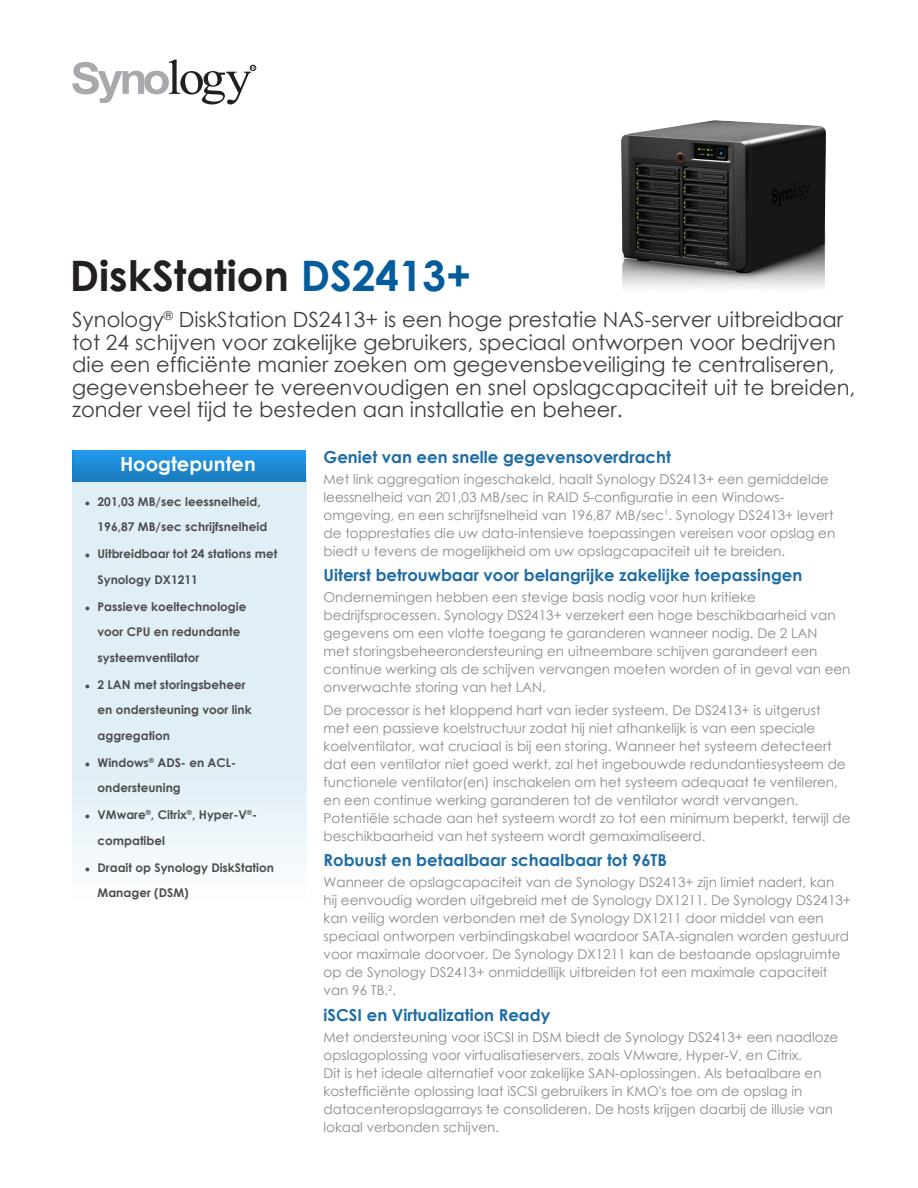
<style>
.page{position:relative;width:918px;height:1188px;background:#fff}
.page>*{position:absolute;margin:0;border:0;box-sizing:border-box;transform-origin:0 0}
.ChapterTitle{font:700 42px "Century Gothic";color:#231f20}
.ChapterTitleDesc{font:21px/22.5px "Century Gothic";color:#3e3e3f}
.ChapterTitleHighligh{font:700 19.5px "Century Gothic";color:#fff}
.BodyHeading{font:700 16.5px "Century Gothic";color:#1d6ca5}
.BodyContent{font:13.5px/18px "Century Gothic";color:#8a8a8d}
.ChapterTitleBullet{font:700 12px/25.5px "Century Gothic";color:#4e4d4e}
.s1{color:#045c9b}
.s2{font-family:"Arial";font-size:9px}
</style>
<div class="page">
<img style="left:621px;top:120px;width:206px;height:167px">
<svg style="left:72px;top:59px;width:184px;height:45px"></svg>
<img style="left:72px;top:481px;width:234px;height:380px">
<svg style="left:72px;top:450px;width:234px;height:31px;background:#1e8ad5"></svg>
<p class="ChapterTitle" style="left:70px;top:244px;width:403px">DiskStation <span class="s1">DS2413+</span></p>
<p class="ChapterTitleDesc" style="left:72px;top:308px;width:785px">Synology<sup>®</sup> DiskStation DS2413+ is een hoge prestatie NAS-server uitbreidbaar tot 24 schijven voor zakelijke gebruikers, speciaal ontworpen voor bedrijven die een efficiënte manier zoeken om gegevensbeveiliging te centraliseren, gegevensbeheer te vereenvoudigen en snel opslagcapaciteit uit te breiden, zonder veel tijd te besteden aan installatie en beheer.</p>
<p class="ChapterTitleHighligh" style="left:120px;top:449px;width:137px">Hoogtepunten</p>
<p class="ChapterTitleBullet" style="left:98px;top:488px;width:171px;text-indent:-13px"><span class="s2">●</span> 201,03 MB/sec leessnelheid,<br>196,87 MB/sec schrijfsnelheid</p>
<p class="ChapterTitleBullet" style="left:98px;top:540px;width:181px;text-indent:-13px"><span class="s2">●</span> Uitbreidbaar tot 24 stations met<br>Synology DX1211</p>
<p class="ChapterTitleBullet" style="left:98px;top:593px;width:150px;text-indent:-13px"><span class="s2">●</span> Passieve koeltechnologie voor CPU en redundante systeemventilator</p>
<p class="ChapterTitleBullet" style="left:98px;top:671px;width:156px;text-indent:-13px"><span class="s2">●</span> 2 LAN met storingsbeheer en ondersteuning voor link aggregation</p>
<p class="ChapterTitleBullet" style="left:98px;top:749px;width:140px;text-indent:-13px"><span class="s2">●</span> Windows<sup>®</sup> ADS- en ACL&shy;ondersteuning</p>
<p class="ChapterTitleBullet" style="left:98px;top:801px;width:161px;text-indent:-13px"><span class="s2">●</span> VMware<sup>®</sup>, Citrix<sup>®</sup>, Hyper-V<sup>®</sup>- compatibel</p>
<p class="ChapterTitleBullet" style="left:98px;top:854px;width:178px;text-indent:-13px"><span class="s2">●</span> Draait op Synology DiskStation<br>Manager (DSM)</p>
<p class="BodyHeading" style="left:324px;top:444px;width:349px">Geniet van een snelle gegevensoverdracht</p>
<p class="BodyContent" style="left:324px;top:469px;width:513px">Met link aggregation ingeschakeld, haalt Synology DS2413+ een gemiddelde leessnelheid van 201,03 MB/sec in RAID 5-configuratie in een Windows&shy;omgeving, en een schrijfsnelheid van 196,87 MB/sec<sup>1</sup>. Synology DS2413+ levert de topprestaties die uw data-intensieve toepassingen vereisen voor opslag en biedt u tevens de mogelijkheid om uw opslagcapaciteit uit te breiden.</p>
<p class="BodyHeading" style="left:324px;top:562px;width:480px">Uiterst betrouwbaar voor belangrijke zakelijke toepassingen</p>
<p class="BodyContent" style="left:324px;top:588px;width:528px">Ondernemingen hebben een stevige basis nodig voor hun kritieke bedrijfsprocessen. Synology DS2413+ verzekert een hoge beschikbaarheid van gegevens om een vlotte toegang te garanderen wanneer nodig. De 2 LAN<br>met storingsbeheerondersteuning en uitneembare schijven garandeert een continue werking als de schijven vervangen moeten worden of in geval van een onverwachte storing van het LAN.</p>
<p class="BodyContent" style="left:324px;top:700px;width:529px">De processor is het kloppend hart van ieder systeem. De DS2413+ is uitgerust<br>met een passieve koelstructuur zodat hij niet afhankelijk is van een speciale koelventilator, wat cruciaal is bij een storing. Wanneer het systeem detecteert dat een ventilator niet goed werkt, zal het ingebouwde redundantiesysteem de functionele ventilator(en) inschakelen om het systeem adequaat te ventileren, en een continue werking garanderen tot de ventilator wordt vervangen.<br>Potentiële schade aan het systeem wordt zo tot een minimum beperkt, terwijl de beschikbaarheid van het systeem wordt gemaximaliseerd.</p>
<p class="BodyHeading" style="left:324px;top:847px;width:345px">Robuust en betaalbaar schaalbaar tot 96TB</p>
<p class="BodyContent" style="left:324px;top:873px;width:529px">Wanneer de opslagcapaciteit van de Synology DS2413+ zijn limiet nadert, kan hij eenvoudig worden uitgebreid met de Synology DX1211. De Synology DS2413+ kan veilig worden verbonden met de Synology DX1211 door middel van een speciaal ontworpen verbindingskabel waardoor SATA-signalen worden gestuurd voor maximale doorvoer. De Synology DX1211 kan de bestaande opslagruimte op de Synology DS2413+ onmiddellijk uitbreiden tot een maximale capaciteit van 96 TB.<sup>2</sup>.</p>
<p class="BodyHeading" style="left:324px;top:1002px;width:228px">iSCSI en Virtualization Ready</p>
<p class="BodyContent" style="left:324px;top:1027px;width:516px">Met ondersteuning voor iSCSI in DSM biedt de Synology DS2413+ een naadloze opslagoplossing voor virtualisatieservers, zoals VMware, Hyper-V, en Citrix.<br>Dit is het ideale alternatief voor zakelijke SAN-oplossingen. Als betaalbare en kostefficiënte oplossing laat iSCSI gebruikers in KMO's toe om de opslag in datacenteropslagarrays te consolideren. De hosts krijgen daarbij de illusie van lokaal verbonden schijven.</p>
</div>
